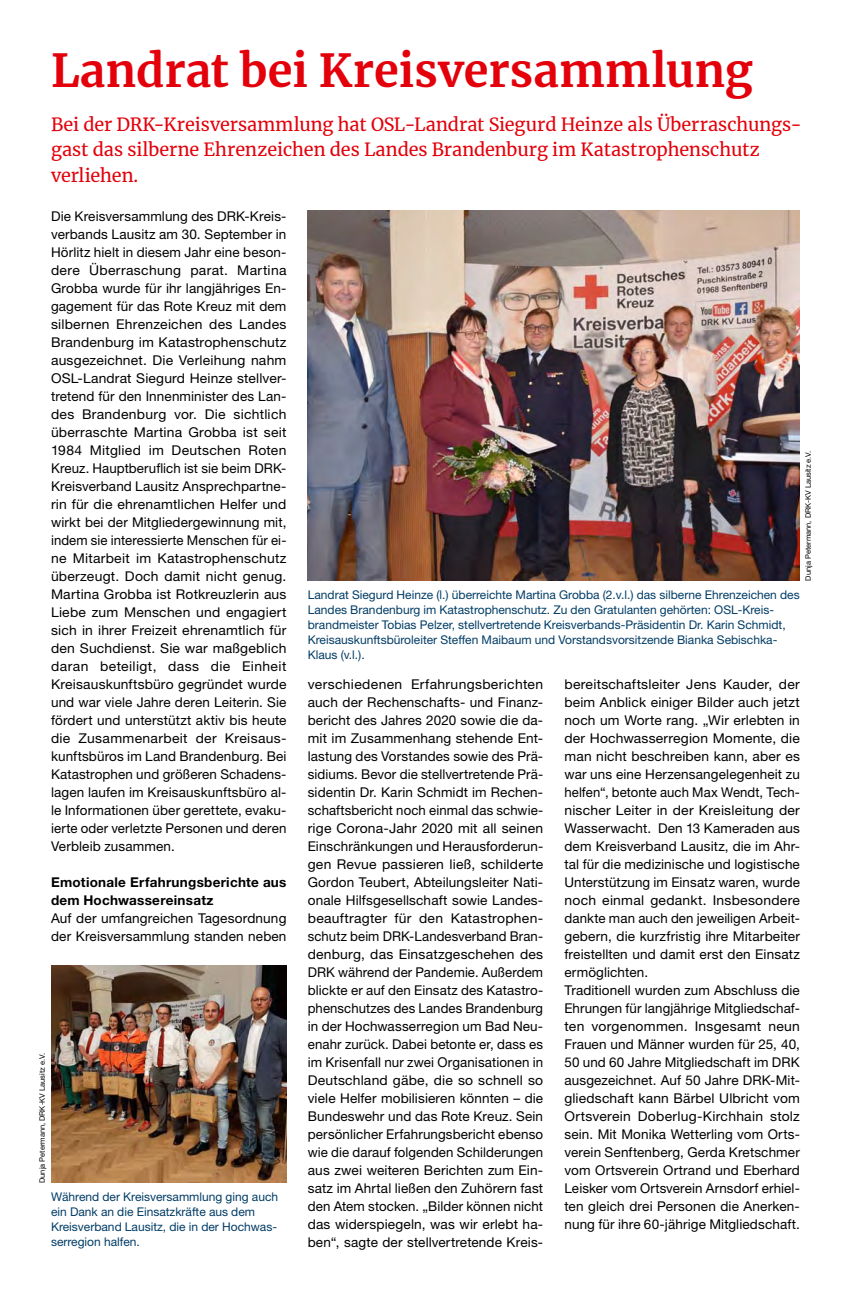
<style>
.page{position:relative;width:851px;height:1297px;background:#fff}
.page>*{position:absolute;margin:0;border:0;box-sizing:border-box;transform-origin:0 0}
.MGB_Headline{font:700 45px "Merriweather";letter-spacing:.005em;color:#e3000b}
.MGB_Subline{font:18px/25.5px "Merriweather";color:#e3000b}
.MGB_Copy{font:13.5px/18px "Helvetica Neue LT Pro";letter-spacing:.01em;color:#000;text-align:justify}
.MGB_Copy_bold{font:700 13.5px/18px "Helvetica Neue LT Pro";letter-spacing:.02em;color:#000}
.MGB_BU{font:12px/15px "Helvetica Neue LT Pro";color:#003c65}
.MGB_Fotocredits{font:7.5px "Helvetica Neue LT Pro";color:#000}
</style>
<div class="page">
<img style="left:51px;top:966px;width:235px;height:216px">
<img style="left:308px;top:211px;width:491px;height:370px">
<p class="MGB_Headline" style="left:51px;top:39px;width:703px">Landrat bei Kreisversammlung</p>
<p class="MGB_Subline" style="left:51px;top:111px;width:752px">Bei der DRK-Kreisversammlung hat OSL-Landrat Siegurd Heinze als Überraschungs&shy;gast das silberne Ehrenzeichen des Landes Brandenburg im Katastrophenschutz verliehen.</p>
<p class="MGB_Copy" style="left:51px;top:206px;width:237px">Die Kreisversammlung des DRK-Kreis&shy;verbands Lausitz am 30. September in Hörlitz hielt in diesem Jahr eine beson&shy;dere Überraschung parat. Martina Grobba wurde für ihr langjähriges En&shy;gagement für das Rote Kreuz mit dem silbernen Ehrenzeichen des Landes Brandenburg im Katastrophenschutz ausgezeichnet. Die Verleihung nahm OSL-Landrat Siegurd Heinze stellver&shy;tretend für den Innenminister des Lan&shy;des Brandenburg vor. Die sichtlich überraschte Martina Grobba ist seit 1984 Mitglied im Deutschen Roten Kreuz. Hauptberuflich ist sie beim DRK-Kreisverband Lausitz Ansprechpartne&shy;rin für die ehrenamtlichen Helfer und wirkt bei der Mitgliedergewinnung mit, indem sie interessierte Menschen für ei&shy;ne Mitarbeit im Katastrophenschutz überzeugt. Doch damit nicht genug.<br>Martina Grobba ist Rotkreuzlerin aus Liebe zum Menschen und engagiert sich in ihrer Freizeit ehrenamtlich für den Suchdienst. Sie war maßgeblich daran beteiligt, dass die Einheit Kreisauskunftsbüro gegründet wurde und war viele Jahre deren Leiterin. Sie fördert und unterstützt aktiv bis heute die Zusammenarbeit der Kreisaus&shy;kunftsbüros im Land Brandenburg. Bei Katastrophen und größeren Schadens&shy;lagen laufen im Kreisauskunftsbüro al&shy;le Informationen über gerettete, evaku&shy;ierte oder verletzte Personen und deren Verbleib zusammen.</p>
<p class="MGB_Copy_bold" style="left:51px;top:872px;width:237px">Emotionale Erfahrungsberichte aus dem Hochwassereinsatz</p>
<p class="MGB_Copy" style="left:51px;top:908px;width:237px">Auf der umfangreichen Tagesordnung der Kreisversammlung standen neben</p>
<p class="MGB_Fotocredits" style="left:38px;top:1183px;width:131px;rotate:-90deg">Dunja Petermann, DRK-KV Lausitz e.V.</p>
<p class="MGB_BU" style="left:51px;top:1189px;width:228px">Während der Kreisversammlung ging auch ein Dank an die Einsatzkräfte aus dem Kreisverband Lausitz, die in der Hochwas&shy;serregion halfen.</p>
<p class="MGB_Fotocredits" style="left:803px;top:581px;width:131px;rotate:-90deg">Dunja Petermann, DRK-KV Lausitz e.V.</p>
<p class="MGB_BU" style="left:308px;top:586px;width:493px">Landrat Siegurd Heinze (l.) überreichte Martina Grobba (2.v.l.) das silberne Ehrenzeichen des Landes Brandenburg im Katastrophenschutz. Zu den Gratulanten gehörten: OSL-Kreis&shy;brandmeister Tobias Pelzer, stellvertretende Kreisverbands-Präsidentin Dr. Karin Schmidt, Kreisauskunftsbüroleiter Steffen Maibaum und Vorstandsvorsitzende Bianka Sebischka-Klaus (v.l.).</p>
<p class="MGB_Copy" style="left:308px;top:674px;width:237px">verschiedenen Erfahrungsberichten auch der Rechenschafts- und Finanz&shy;bericht des Jahres 2020 sowie die da&shy;mit im Zusammenhang stehende Ent&shy;lastung des Vorstandes sowie des Prä&shy;sidiums. Bevor die stellvertretende Prä&shy;sidentin Dr. Karin Schmidt im Rechen&shy;schaftsbericht noch einmal das schwie&shy;rige Corona-Jahr 2020 mit all seinen Einschränkungen und Herausforderun&shy;gen Revue passieren ließ, schilderte Gordon Teubert, Abteilungsleiter Nati&shy;onale Hilfsgesellschaft sowie Landes&shy;beauftragter für den Katastrophen&shy;schutz beim DRK-Landesverband Bran&shy;denburg, das Einsatzgeschehen des DRK während der Pandemie. Außerdem blickte er auf den Einsatz des Katastro&shy;phenschutzes des Landes Brandenburg in der Hochwasserregion um Bad Neu&shy;enahr zurück. Dabei betonte er, dass es im Krisenfall nur zwei Organisationen in Deutschland gäbe, die so schnell so viele Helfer mobilisieren könnten – die Bundeswehr und das Rote Kreuz. Sein persönlicher Erfahrungsbericht ebenso wie die darauf folgenden Schilderungen aus zwei weiteren Berichten zum Ein&shy;satz im Ahrtal ließen den Zuhörern fast den Atem stocken. „Bilder können nicht das widerspiegeln, was wir erlebt ha&shy;ben“, sagte der stellvertretende Kreis-</p>
<p class="MGB_Copy" style="left:564px;top:674px;width:237px">bereitschaftsleiter Jens Kauder, der beim Anblick einiger Bilder auch jetzt noch um Worte rang. „Wir erlebten in der Hochwasserregion Momente, die man nicht beschreiben kann, aber es war uns eine Herzensangelegenheit zu helfen“, betonte auch Max Wendt, Tech&shy;nischer Leiter in der Kreisleitung der Wasserwacht. Den 13 Kameraden aus dem Kreisverband Lausitz, die im Ahr&shy;tal für die medizinische und logistische Unterstützung im Einsatz waren, wurde noch einmal gedankt. Insbesondere dankte man auch den jeweiligen Arbeit&shy;gebern, die kurzfristig ihre Mitarbeiter freistellten und damit erst den Einsatz ermöglichten.</p>
<p class="MGB_Copy" style="left:564px;top:980px;width:237px">Traditionell wurden zum Abschluss die Ehrungen für langjährige Mitgliedschaf&shy;ten vorgenommen. Insgesamt neun Frauen und Männer wurden für 25, 40, 50 und 60 Jahre Mitgliedschaft im DRK ausgezeichnet. Auf 50 Jahre DRK-Mit&shy;gliedschaft kann Bärbel Ulbricht vom Ortsverein Doberlug-Kirchhain stolz sein. Mit Monika Wetterling vom Orts&shy;verein Senftenberg, Gerda Kretschmer vom Ortsverein Ortrand und Eberhard Leisker vom Ortsverein Arnsdorf erhiel&shy;ten gleich drei Personen die Anerken&shy;nung für ihre 60-jährige Mitgliedschaft.</p>
</div>
